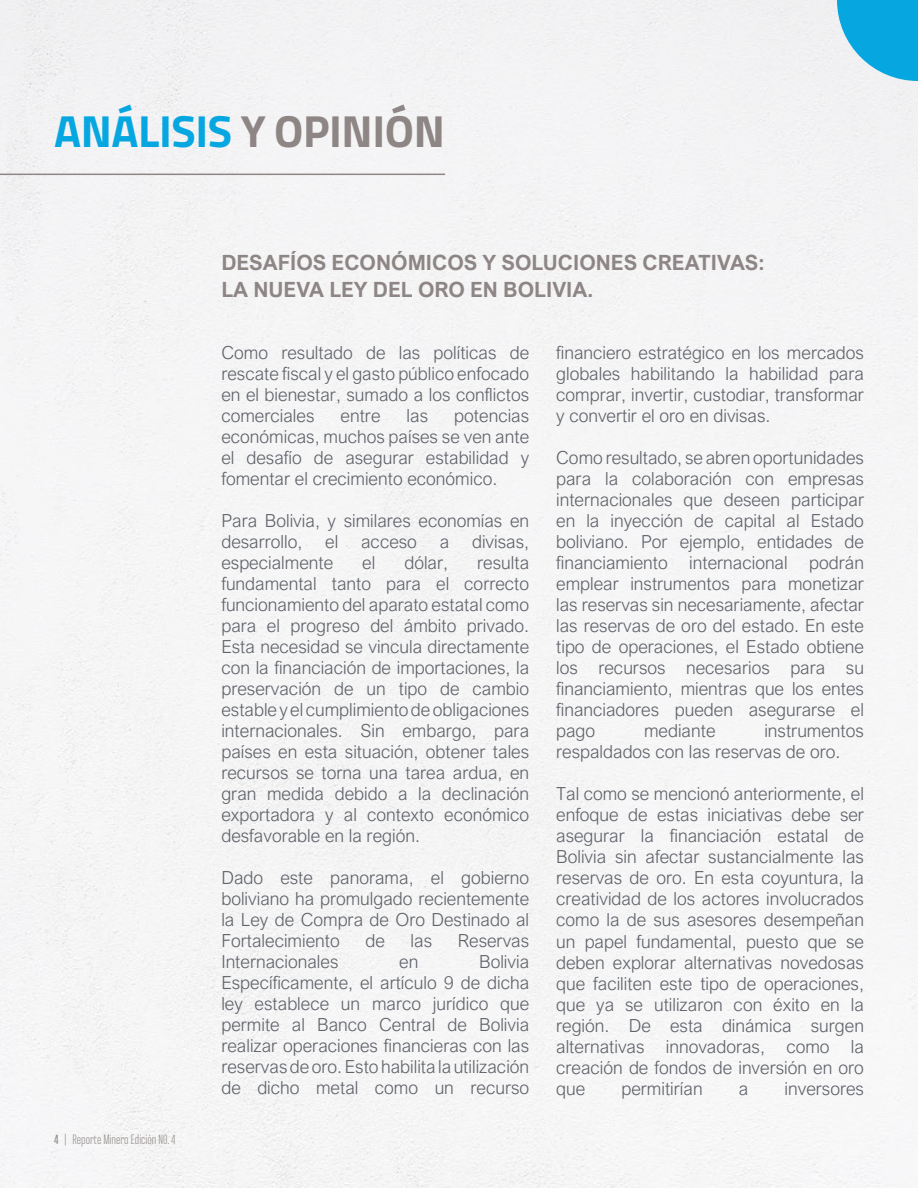
<style>
.page{position:relative;width:918px;height:1188px;background:#fff}
.page>*{position:absolute;margin:0;border:0;box-sizing:border-box;transform-origin:0 0}
.t1{font:700 45px "Titillium Web";letter-spacing:-.01em;color:#06a7e0}
.t2{font:700 21px/27px "Arial Nova";color:#8e8585}
.t3{font:300 18px/21px "Arial Nova";color:#5f636a;text-align:justify}
.t4{font:300 13.5px "Ristretto Pro";color:#8e8585}
.s1{color:#8e8585}
.s2{font-weight:500}
</style>
<div class="page">
<hr style="left:0;top:174px;width:445px;height:1px;background:#8e8585">
<svg style="left:837px;top:0;width:81px;height:81px"></svg>
<h1 class="t1" style="left:54px;top:96px;width:392px">ANÁLISIS <span class="s1">Y OPINIÓN</span></h1>
<p class="t2" style="left:221px;top:249px;width:545px">DESAFÍOS ECONÓMICOS Y SOLUCIONES CREATIVAS:<br>LA NUEVA LEY DEL ORO EN BOLIVIA.</p>
<p class="t4" style="left:54px;top:1132px;width:123px"><span class="s2">4</span> | Reporte Minero Edición NO. 4</p>
<p class="t3" style="left:221px;top:342px;width:309px">Como resultado de las políticas de rescate fiscal y el gasto público enfocado en el bienestar, sumado a los conflictos comerciales</p>
<p class="t3" style="left:221px;top:405px;width:309px;text-indent:233px">potencias económicas, muchos países se ven ante el desafío de asegurar estabilidad y fomentar el crecimiento económico.</p>
<p class="t3" style="left:221px;top:510px;width:309px">Para Bolivia, y similares economías en desarrollo,</p>
<p class="t3" style="left:341px;top:405px;width:41px">entre</p>
<p class="t3" style="left:407px;top:405px;width:23px">las</p>
<p class="t3" style="left:325px;top:531px;width:15px">el</p>
<p class="t3" style="left:361px;top:531px;width:57px">acceso</p>
<p class="t3" style="left:440px;top:531px;width:11px">a</p>
<p class="t3" style="left:472px;top:531px;width:59px">divisas,</p>
<p class="t3" style="left:221px;top:552px;width:113px">especialmente</p>
<p class="t3" style="left:362px;top:552px;width:15px">el</p>
<p class="t3" style="left:404px;top:552px;width:45px">dólar,</p>
<p class="t3" style="left:221px;top:552px;width:309px;text-indent:256px">resulta fundamental tanto para el correcto funcionamiento del aparato estatal como para el progreso del ámbito privado.<br>Esta necesidad se vincula directamente con la financiación de importaciones, la preservación de un tipo de cambio estable y el cumplimiento de obligaciones internacionales. Sin embargo, para países en esta situación, obtener tales recursos se torna una tarea ardua, en gran medida debido a la declinación exportadora y al contexto económico desfavorable en la región.</p>
<p class="t3" style="left:221px;top:867px;width:309px">Dado este panorama, el gobierno boliviano ha promulgado recientemente la Ley de Compra de Oro Destinado al Fortalecimiento</p>
<p class="t3" style="left:365px;top:930px;width:21px">de</p>
<p class="t3" style="left:411px;top:930px;width:23px">las</p>
<p class="t3" style="left:458px;top:930px;width:73px">Reservas</p>
<p class="t3" style="left:221px;top:951px;width:309px;text-indent:258px">Bolivia Específicamente, el artículo 9 de dicha ley establece un marco jurídico que permite al Banco Central de Bolivia realizar operaciones financieras con las reservas de oro. Esto habilita la utilización de dicho metal como un recurso</p>
<p class="t3" style="left:221px;top:951px;width:119px">Internacionales</p>
<p class="t3" style="left:399px;top:951px;width:21px">en</p>
<p class="t3" style="left:556px;top:342px;width:309px">financiero estratégico en los mercados globales habilitando la habilidad para comprar, invertir, custodiar, transformar y convertir el oro en divisas.</p>
<p class="t3" style="left:556px;top:448px;width:309px">Como resultado, se abren oportunidades para la colaboración con empresas internacionales que deseen participar en la inyección de capital al Estado boliviano. Por ejemplo, entidades de financiamiento internacional podrán emplear instrumentos para monetizar las reservas sin necesariamente, afectar las reservas de oro del estado. En este tipo de operaciones, el Estado obtiene los recursos necesarios para su financiamiento, mientras que los entes financiadores pueden asegurarse el pago</p>
<p class="t3" style="left:556px;top:721px;width:309px;text-indent:208px">instrumentos respaldados con las reservas de oro.</p>
<p class="t3" style="left:556px;top:784px;width:309px">Tal como se mencionó anteriormente, el enfoque de estas iniciativas debe ser asegurar la financiación estatal de Bolivia sin afectar sustancialmente las reservas de oro. En esta coyuntura, la creatividad de los actores involucrados como la de sus asesores desempeñan un papel fundamental, puesto que se deben explorar alternativas novedosas que faciliten este tipo de operaciones, que ya se utilizaron con éxito en la región. De esta dinámica surgen alternativas innovadoras, como la creación de fondos de inversión en oro que</p>
<p class="t3" style="left:644px;top:721px;width:73px">mediante</p>
<p class="t3" style="left:621px;top:1078px;width:83px">permitirían</p>
<p class="t3" style="left:739px;top:1078px;width:11px">a</p>
<p class="t3" style="left:785px;top:1078px;width:81px">inversores</p>
</div>
